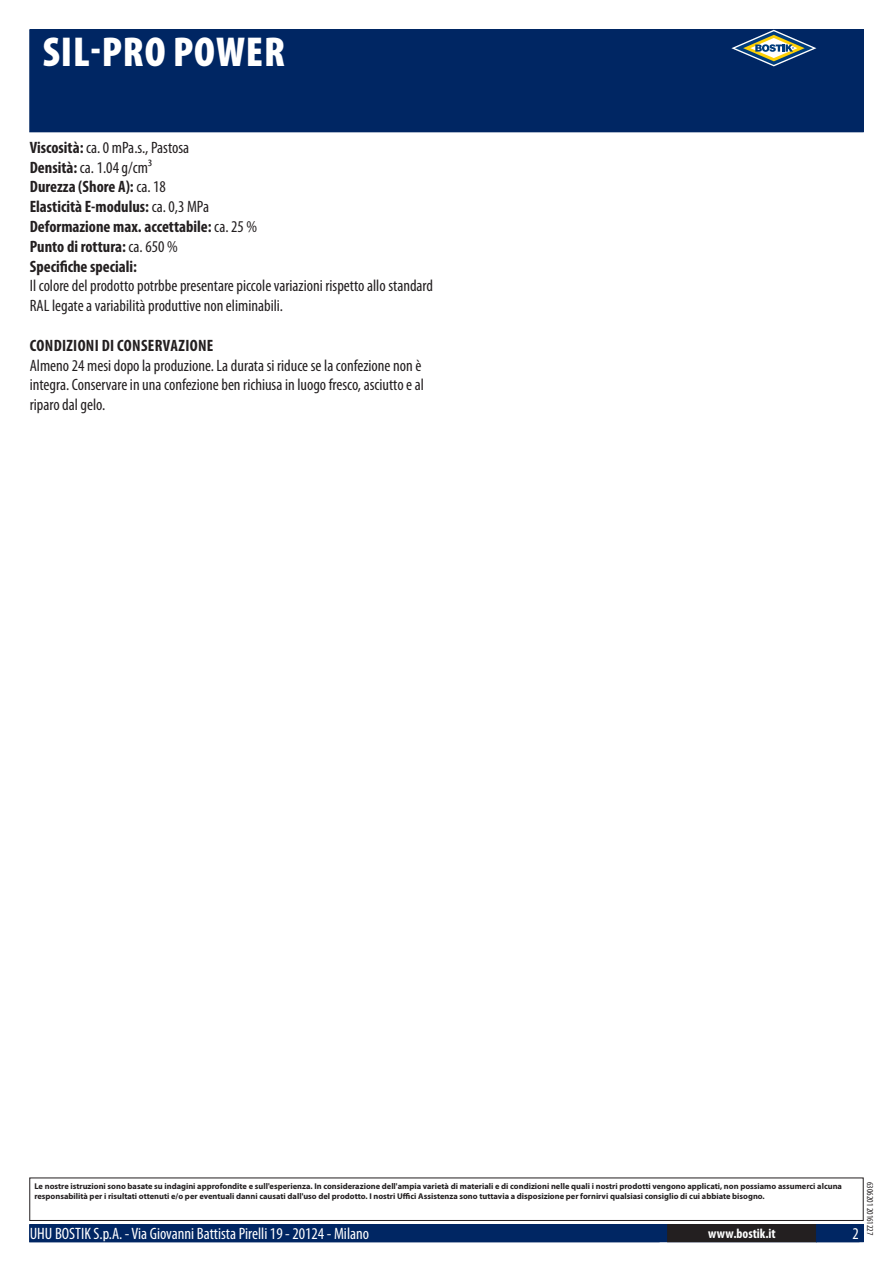
<style>
.page{position:relative;width:893px;height:1263px;background:#fff}
.page>*{position:absolute;margin:0;border:0;box-sizing:border-box;transform-origin:0 0}
.PageHeader{font:900 condensed 42px "Myriad Pro";letter-spacing:.02em;color:#fff}
.Regular{font:condensed 16.5px/19.8px "Myriad Pro";color:#231f20}
.Regular-2{font:700 condensed 16.5px "Myriad Pro";letter-spacing:.02em;color:#231f20}
.ContactData{font:condensed 16.5px "Myriad Pro";color:#fff}
.Regular-3{font:700 condensed 16.5px "Myriad Pro";color:#231f20}
.URL{font:700 condensed 13.5px "Myriad Pro";color:#fff}
.Revisie{font:condensed 9px "Myriad Pro";color:#231f20}
.Disclaimer{font:700 8.4px/10.1px "Myriad Pro";color:#231f20}
.s1{font-weight:700}
.s2{font-weight:400}
</style>
<div class="page">
<div style="left:30px;top:30px;width:833px;height:102px;background:#002663"></div>
<svg style="left:731px;top:30px;width:85px;height:36px"></svg>
<div style="left:29px;top:1177px;width:835px;height:44px;border:1px solid #231f20"></div>
<div style="left:30px;top:1225px;width:833px;height:17px;background:#002663"></div>
<div style="left:29px;top:1224px;width:835px;height:18px;border:1px solid #002663"></div>
<div style="left:668px;top:1225px;width:148px;height:17px;background:#231f20"></div>
<div style="left:667px;top:1224px;width:150px;height:18px;border:1px solid #231f20"></div>
<p class="PageHeader" style="left:43px;top:25px;width:243px">SIL-PRO POWER</p>
<p class="Regular" style="left:30px;top:137px;width:161px"><span class="s1">Viscosità:</span> ca. 0 mPa.s., Pastosa</p>
<p class="Regular" style="left:30px;top:157px;width:124px"><span class="s1">Densità:</span> ca. 1 .04 g/cm³</p>
<p class="Regular-2" style="left:30px;top:176px;width:138px">Durezza (Shore A): <span class="s2">ca. 1 8</span></p>
<p class="Regular-2" style="left:30px;top:196px;width:181px">Elasticità E-modulus: <span class="s2">ca. 0,3 MPa</span></p>
<p class="Regular-3" style="left:30px;top:216px;width:229px">Deformazione max. accettabile: <span class="s2">ca. 25 %</span></p>
<p class="Regular-2" style="left:30px;top:236px;width:149px">Punto di rottura: <span class="s2">ca. 650 %</span></p>
<p class="Regular-2" style="left:30px;top:256px;width:109px">Specifiche speciali:</p>
<p class="Regular" style="left:30px;top:276px;width:405px">Il colore del prodotto potrbbe presentare piccole variazioni rispetto allo standard<br>RAL legate a variabilità produttive non eliminabili.</p>
<p class="Regular-2" style="left:30px;top:335px;width:185px">Condizioni di conservazione</p>
<p class="Regular" style="left:30px;top:355px;width:396px">Almeno 24 mesi dopo la produzione. La durata si riduce se la confezione non è integra. Conservare in una confezione ben richiusa in luogo fresco, asciutto e al riparo dal gelo.</p>
<p class="Disclaimer" style="left:34px;top:1181px;width:809px">Le nostre istruzioni sono basate su indagini approfondite e sull'esperienza. In considerazione dell'ampia varietà di materiali e di condizioni nelle quali i nostri prodotti vengono applicati, non possiamo assumerci alcuna responsabilità per i risultati ottenuti e/o per eventuali danni causati dall'uso del prodotto. I nostri Uffici Assistenza sono tuttavia a disposizione per fornirvi qualsiasi consiglio di cui abbiate bisogno.</p>
<p class="ContactData" style="left:30px;top:1224px;width:341px">UHU BOSTIK S.p.A. - Via Giovanni Battista Pirelli 1 9 - 201 24 - Milano</p>
<p class="URL" style="left:708px;top:1225px;width:69px">www.bostik.it</p>
<p class="Revisie" style="left:875px;top:1182px;width:55px;rotate:90deg">6306201 201 61 227</p>
</div>
